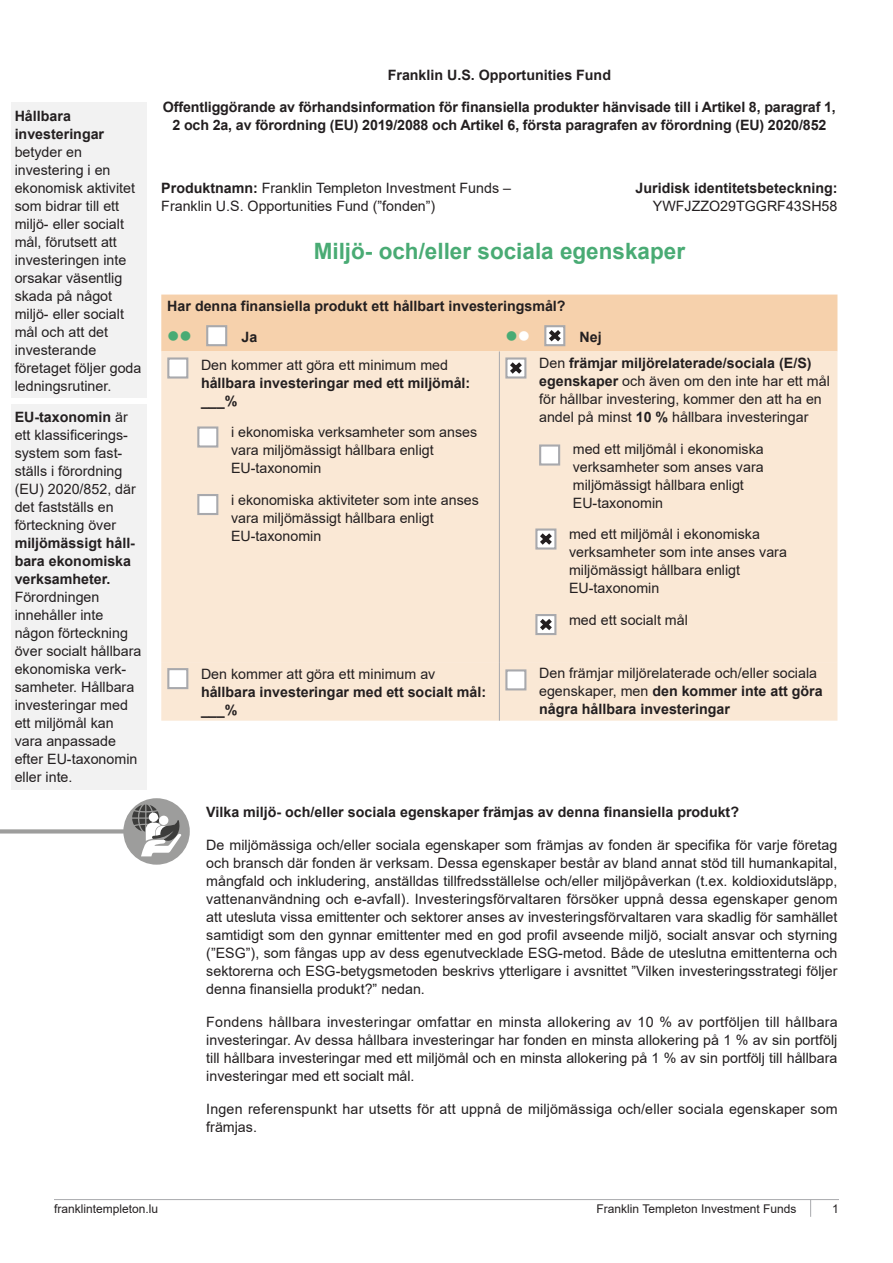
<style>
.page{position:relative;width:893px;height:1263px;background:#fff}
.page>*{position:absolute;margin:0;border:0;box-sizing:border-box;transform-origin:0 0}
._03a_Body{font:700 22.5px "Arial";color:#49ab74}
._03a_Body-2{font:14.25px/18px "Arial";color:#231f20}
._03a_Body-3{font:700 14.25px/18px "Arial";color:#231f20}
.t1{font:12px "Arial";color:#231f20}
.s1{font-weight:700}
.s2{font-weight:400}
</style>
<div class="page">
<hr style="left:54px;top:1199px;width:785px;height:1px;background:#a8a9ad">
<svg style="left:810px;top:1200px;width:1px;height:17px"></svg>
<div style="left:161px;top:351px;width:676px;height:311px;background:#fae8d5"></div>
<div style="left:161px;top:662px;width:676px;height:59px;background:#fae8d5"></div>
<hr style="left:499px;top:351px;width:1px;height:311px;background:#a8a9ad">
<hr style="left:499px;top:662px;width:1px;height:59px;background:#a8a9ad">
<div style="left:167px;top:357px;width:21px;height:22px;background:#fff;border:2px solid #a8a9ad"></div>
<div style="left:197px;top:426px;width:21px;height:22px;background:#fff;border:2px solid #a8a9ad"></div>
<div style="left:197px;top:494px;width:21px;height:21px;background:#fff;border:2px solid #a8a9ad"></div>
<svg style="left:508px;top:360px;width:15px;height:16px"></svg>
<div style="left:505px;top:357px;width:21px;height:22px;border:2px solid #a8a9ad"></div>
<div style="left:539px;top:444px;width:21px;height:22px;background:#fff;border:2px solid #a8a9ad"></div>
<svg style="left:538px;top:531px;width:15px;height:16px"></svg>
<div style="left:535px;top:528px;width:21px;height:22px;border:2px solid #a8a9ad"></div>
<svg style="left:538px;top:617px;width:15px;height:15px"></svg>
<div style="left:535px;top:614px;width:21px;height:21px;border:2px solid #a8a9ad"></div>
<div style="left:167px;top:668px;width:21px;height:21px;background:#fff;border:2px solid #a8a9ad"></div>
<div style="left:505px;top:669px;width:21px;height:21px;background:#fff;border:2px solid #a8a9ad"></div>
<div style="left:12px;top:103px;width:135px;height:295px;background:#f2f2f2"></div>
<div style="left:12px;top:405px;width:135px;height:385px;background:#f2f2f2"></div>
<svg style="left:0;top:829px;width:123px;height:4px"></svg>
<div style="left:123px;top:798px;width:67px;height:67px;background:#9d9d9c;border-radius:50%"></div>
<svg style="left:132px;top:804px;width:50px;height:52px"></svg>
<div style="left:161px;top:295px;width:676px;height:56px;background:#f6d1ac"></div>
<p class="_03a_Body-2" style="left:15px;top:107px;width:128px"><span class="s1">Hållbara investeringar </span>betyder en investering i en ekonomisk aktivitet som bidrar till ett miljö- eller socialt mål, förutsett att investeringen inte orsakar väsentlig skada på något miljö- eller socialt mål och att det investerande företaget följer goda ledningsrutiner.</p>
<p class="_03a_Body-2" style="left:15px;top:408px;width:128px"><span class="s1">EU-taxonomin</span> är ett klassificerings&shy;system som fast&shy;ställs i förordning (EU) 2020/852, där det fastställs en förteckning över <span class="s1">miljömässigt håll&shy;bara ekonomiska verksamheter.<br></span>Förordningen innehåller inte någon förteckning över socialt hållbara ekonomiska verk&shy;samheter. Hållbara investeringar med ett miljömål kan vara anpassade efter EU-taxonomin eller inte.</p>
<p class="_03a_Body-3" style="left:388px;top:66px;width:225px">Franklin U.S. Opportunities Fund</p>
<p class="_03a_Body-3" style="left:163px;top:98px;width:674px;text-align:center">Offentliggörande av förhandsinformation för finansiella produkter hänvisade till i Artikel 8, paragraf 1,<br>2 och 2a, av förordning (EU) 2019/2088 och Artikel 6, första paragrafen av förordning (EU) 2020/852</p>
<p class="_03a_Body-2" style="left:161px;top:178px;width:351px"><span class="s1">Produktnamn:</span> Franklin Templeton Investment Funds –</p>
<p class="_03a_Body-3" style="left:635px;top:179px;width:203px">Juridisk identitetsbeteckning:</p>
<p class="_03a_Body-2" style="left:161px;top:196px;width:276px">Franklin U.S. Opportunities Fund (”fonden”)</p>
<p class="_03a_Body-2" style="left:653px;top:196px;width:186px">YWFJZZO29TGGRF43SH58</p>
<p class="_03a_Body" style="left:314px;top:235px;width:373px">Miljö- och/eller sociala egenskaper</p>
<p class="_03a_Body-3" style="left:167px;top:297px;width:400px">Har denna finansiella produkt ett hållbart investeringsmål?</p>
<p class="_03a_Body-3" style="left:241px;top:328px;width:17px">Ja</p>
<p class="_03a_Body-3" style="left:580px;top:328px;width:24px">Nej</p>
<p class="_03a_Body-3" style="left:201px;top:356px;width:271px"><span class="s2">Den kommer att göra ett minimum med </span>hållbara investeringar med ett miljömål: ___%</p>
<p class="_03a_Body-2" style="left:231px;top:423px;width:248px">i ekonomiska verksamheter som anses vara miljömässigt hållbara enligt<br>EU-taxonomin</p>
<p class="_03a_Body-2" style="left:231px;top:490px;width:249px">i ekonomiska aktiviteter som inte anses vara miljömässigt hållbara enligt<br>EU-taxonomin</p>
<p class="_03a_Body-2" style="left:539px;top:354px;width:292px">Den <span class="s1">främjar miljörelaterade/sociala (E/S) egenskaper</span> och även om den inte har ett mål för hållbar investering, kommer den att ha en andel på minst <span class="s1">10 %</span> hållbara investeringar</p>
<p class="_03a_Body-2" style="left:573px;top:439px;width:192px">med ett miljömål i ekonomiska verksamheter som anses vara miljömässigt hållbara enligt<br>EU-taxonomin</p>
<p class="_03a_Body-2" style="left:569px;top:525px;width:219px">med ett miljömål i ekonomiska verksamheter som inte anses vara miljömässigt hållbara enligt<br>EU-taxonomin</p>
<p class="_03a_Body-2" style="left:569px;top:610px;width:120px">med ett socialt mål</p>
<p class="_03a_Body-3" style="left:201px;top:665px;width:287px"><span class="s2">Den kommer att göra ett minimum av </span>hållbara investeringar med ett socialt mål: ___%</p>
<p class="_03a_Body-2" style="left:539px;top:664px;width:285px">Den främjar miljörelaterade och/eller sociala egenskaper, men <span class="s1">den kommer inte att göra några hållbara investeringar</span></p>
<p class="_03a_Body-3" style="left:206px;top:803px;width:534px">Vilka miljö- och/eller sociala egenskaper främjas av denna finansiella produkt?</p>
<p class="_03a_Body-2" style="left:206px;top:835px;width:633px;text-align:justify">De miljömässiga och/eller sociala egenskaper som främjas av fonden är specifika för varje företag och bransch där fonden är verksam. Dessa egenskaper består av bland annat stöd till humankapital, mångfald och inkludering, anställdas tillfredsställelse och/eller miljöpåverkan (t.ex. koldioxidutsläpp, vattenanvändning och e-avfall). Investeringsförvaltaren försöker uppnå dessa egenskaper genom att utesluta vissa emittenter och sektorer anses av investeringsförvaltaren vara skadlig för samhället samtidigt som den gynnar emittenter med en god profil avseende miljö, socialt ansvar och styrning (”ESG”), som fångas upp av dess egenutvecklade ESG-metod. Både de uteslutna emittenterna och sektorerna och ESG-betygsmetoden beskrivs ytterligare i avsnittet ”Vilken investeringsstrategi följer denna finansiella produkt?” nedan.</p>
<p class="_03a_Body-2" style="left:206px;top:1012px;width:633px;text-align:justify">Fondens hållbara investeringar omfattar en minsta allokering av 10 % av portföljen till hållbara investeringar. Av dessa hållbara investeringar har fonden en minsta allokering på 1 % av sin portfölj till hållbara investeringar med ett miljömål och en minsta allokering på 1 % av sin portfölj till hållbara investeringar med ett socialt mål.</p>
<p class="_03a_Body-2" style="left:206px;top:1099px;width:633px">Ingen referenspunkt har utsetts för att uppnå de miljömässiga och/eller sociala egenskaper som främjas.</p>
<p class="t1" style="left:54px;top:1200px;width:106px">franklintempleton.lu</p>
<p class="t1" style="left:597px;top:1200px;width:201px">Franklin Templeton Investment Funds</p>
<p class="t1" style="left:832px;top:1200px;width:8px">1</p>
</div>
